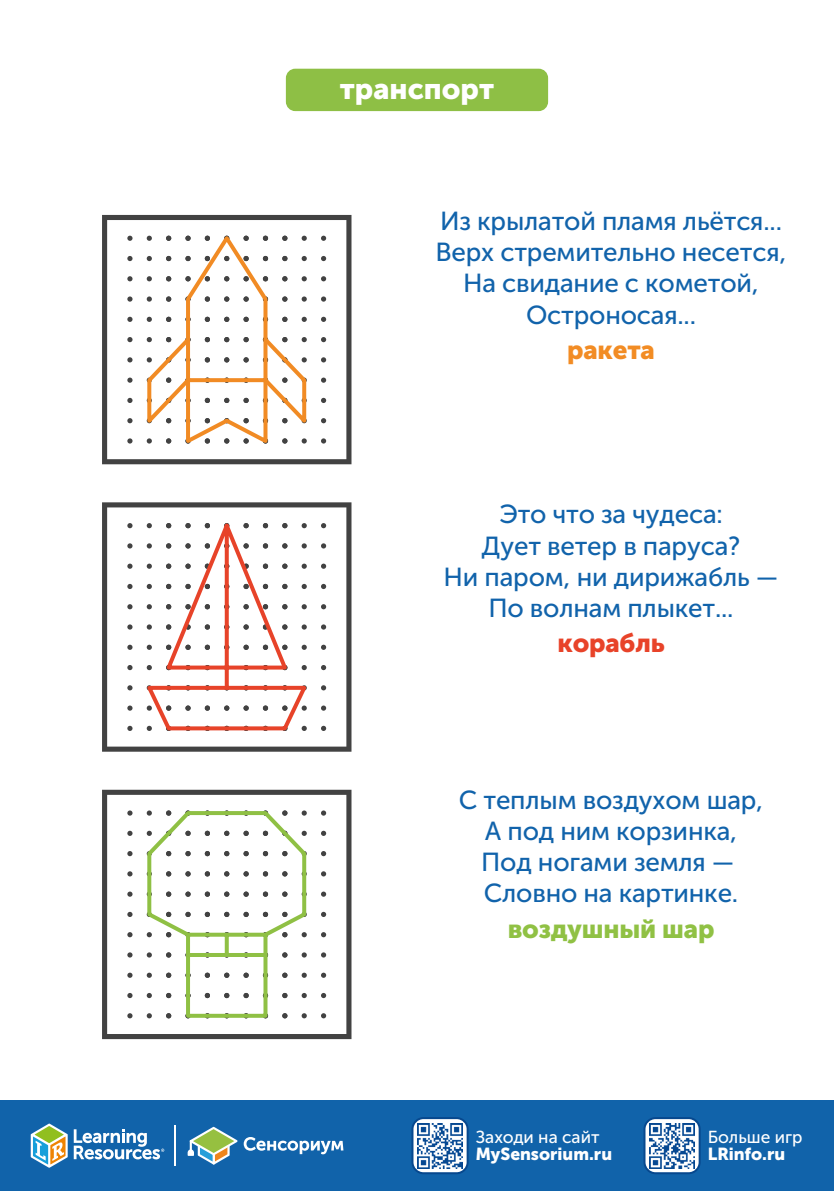
<style>
.page{position:relative;width:834px;height:1191px;background:#fff}
.page>*{position:absolute;margin:0;border:0;box-sizing:border-box;transform-origin:0 0}
.t1{font:29.2px "Museo Sans Cyrl 900";color:#fff}
.t2{font:26px/31.2px "Museo Sans Cyrl 500";letter-spacing:-.01em;color:#1163ab;text-align:center}
.t3{font:26px "Museo Sans Cyrl 900";letter-spacing:-.01em;color:#90c144}
.t4{font:26px "Museo Sans Cyrl 900";letter-spacing:-.01em;color:#e84329}
.t5{font:26px "Museo Sans Cyrl 900";letter-spacing:-.01em;color:#f28c24}
.t6{font:17.2px "Museo Sans Cyrl 900";color:#fff}
.t7{font:17.2px "Museo Sans Cyrl 500";color:#fff}
</style>
<div class="page">
<div style="left:0;top:1100px;width:833px;height:91px;background:#1163aa"></div>
<svg style="left:643px;top:1117px;width:57px;height:57px"></svg>
<img style="left:649px;top:1123px;width:45px;height:45px">
<svg style="left:411px;top:1117px;width:57px;height:57px"></svg>
<img style="left:417px;top:1123px;width:45px;height:45px">
<svg style="left:188px;top:1126px;width:49px;height:38px"></svg>
<svg style="left:244px;top:1137px;width:99px;height:17px"></svg>
<svg style="left:31px;top:1123px;width:37px;height:44px"></svg>
<svg style="left:74px;top:1129px;width:90px;height:30px"></svg>
<hr style="left:174px;top:1125px;width:1px;height:40px;background:#fff">
<div style="left:286px;top:69px;width:262px;height:42px;background:#8ebf45;border-radius:9px"></div>
<svg style="left:102px;top:215px;width:249px;height:249px"></svg>
<svg style="left:102px;top:502px;width:249px;height:249px"></svg>
<svg style="left:102px;top:789px;width:249px;height:250px"></svg>
<div style="left:186px;top:953px;width:81px;height:64px;border:4px solid #8fc044"></div>
<svg style="left:145px;top:231px;width:163px;height:216px"></svg>
<svg style="left:144px;top:505px;width:166px;height:227px"></svg>
<svg style="left:145px;top:809px;width:163px;height:131px"></svg>
<svg style="left:225px;top:934px;width:4px;height:21px"></svg>
<svg style="left:263px;top:934px;width:4px;height:21px"></svg>
<hr style="left:186px;top:934px;width:4px;height:21px;background:#8fc044">
<p class="t1" style="left:340px;top:72px;width:156px">транспорт</p>
<p class="t2" style="left:435px;top:206px;width:352px">Из крылатой пламя льётся...<br>Верх стремительно несется,<br>На свидание с кометой,<br>Остроносая...</p>
<p class="t5" style="left:567px;top:335px;width:89px">ракета</p>
<p class="t2" style="left:443px;top:499px;width:336px">Это что за чудеса:<br>Дует ветер в паруса?<br>Ни паром, ни дирижабль —<br>По волнам плыкет...</p>
<p class="t4" style="left:557px;top:628px;width:109px">корабль</p>
<p class="t2" style="left:458px;top:784px;width:306px">С теплым воздухом шар,<br>А под ним корзинка,<br>Под ногами земля —<br>Словно на картинке.</p>
<p class="t3" style="left:507px;top:913px;width:208px">воздушный шар</p>
<p class="t7" style="left:475px;top:1127px;width:125px">Заходи на сайт</p>
<p class="t6" style="left:475px;top:1144px;width:138px">MySensorium.ru</p>
<p class="t7" style="left:707px;top:1127px;width:96px">Больше игр</p>
<p class="t6" style="left:707px;top:1144px;width:79px">LRinfo.ru</p>
</div>
